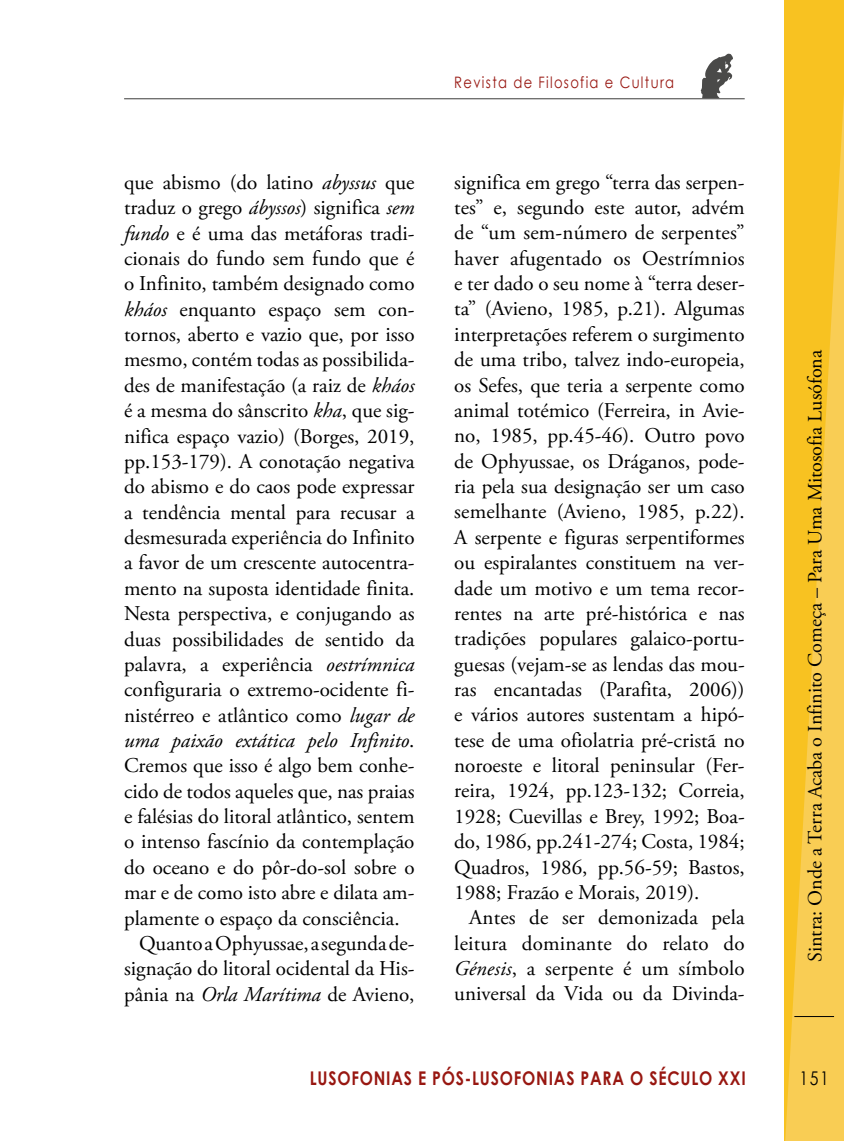
<style>
.page{position:relative;width:844px;height:1141px;background:#fff}
.page>*{position:absolute;margin:0;border:0;box-sizing:border-box;transform-origin:0 0}
.t1{font:21px/25.4px "Adobe Garamond Pro";color:#000;text-align:justify}
.t2{font:italic 21px "Adobe Garamond Pro";color:#000}
.t3{font:20.12px "Adobe Garamond Pro";color:#000}
.t4{font:700 18.9px "Century Gothic";letter-spacing:.05em;color:#981711;scale:.83 1}
.t5{font:18.9px "Century Gothic";color:#000;scale:.83 1}
.t6{font:15.75px "Century Gothic";letter-spacing:.1em;color:#981711;scale:.83 1}
.s1{font-style:italic}
.s2{font-style:normal}
</style>
<div class="page">
<hr style="left:124px;top:98px;width:620px;height:1px;background:#3c3c3b">
<svg style="left:784px;top:0;width:59px;height:1141px;fill:#f8c221"></svg>
<hr style="left:794px;top:1016px;width:39px;height:1px;background:#000">
<svg style="left:700px;top:54px;width:32px;height:44px"></svg>
<p class="t1" style="left:124px;top:170px;width:292px">que abismo (do latino <span class="s1">abyssus</span> que</p>
<p class="t1" style="left:124px;top:196px;width:292px">traduz o grego <span class="s1">ábyssos</span>) significa <span class="s1">sem</span></p>
<p class="t1" style="left:124px;top:221px;width:292px"><span class="s1">fundo</span> e é uma das metáforas tradi-</p>
<p class="t1" style="left:124px;top:246px;width:292px">cionais do fundo sem fundo que é</p>
<p class="t1" style="left:124px;top:272px;width:292px">o Infinito, também designado como</p>
<p class="t1" style="left:124px;top:297px;width:292px"><span class="s1">kháos</span> enquanto espaço sem con-</p>
<p class="t1" style="left:124px;top:322px;width:292px">tornos, aberto e vazio que, por isso</p>
<p class="t1" style="left:124px;top:348px;width:292px">mesmo, contém todas as possibilida-</p>
<p class="t1" style="left:124px;top:373px;width:292px">des de manifestação (a raiz de <span class="s1">kháos</span></p>
<p class="t1" style="left:124px;top:399px;width:292px">é a mesma do sânscrito <span class="s1">kha</span>, que sig-</p>
<p class="t1" style="left:124px;top:424px;width:292px">nifica espaço vazio) (Borges, 2019,</p>
<p class="t1" style="left:124px;top:449px;width:292px">pp.153-179). A conotação negativa</p>
<p class="t1" style="left:124px;top:475px;width:292px">do abismo e do caos pode expressar</p>
<p class="t1" style="left:124px;top:500px;width:292px">a tendência mental para recusar a</p>
<p class="t1" style="left:124px;top:525px;width:292px">desmesurada experiência do Infinito</p>
<p class="t1" style="left:124px;top:551px;width:292px">a favor de um crescente autocentra-</p>
<p class="t1" style="left:124px;top:576px;width:292px">mento na suposta identidade finita.</p>
<p class="t1" style="left:124px;top:602px;width:292px">Nesta perspectiva, e conjugando as</p>
<p class="t1" style="left:124px;top:627px;width:292px">duas possibilidades de sentido da</p>
<p class="t1" style="left:124px;top:652px;width:292px">palavra, a experiência <span class="s1">oestrímnica</span></p>
<p class="t1" style="left:124px;top:678px;width:292px">configuraria o extremo-ocidente fi-</p>
<p class="t1" style="left:124px;top:703px;width:292px">nistérreo e atlântico como <span class="s1">lugar de</span></p>
<p class="t2" style="left:124px;top:728px;width:292px">uma paixão extática pelo Infinito<span class="s2">.</span></p>
<p class="t1" style="left:124px;top:754px;width:292px">Cremos que isso é algo bem conhe-</p>
<p class="t1" style="left:124px;top:779px;width:292px">cido de todos aqueles que, nas praias</p>
<p class="t1" style="left:124px;top:804px;width:292px">e falésias do litoral atlântico, sentem</p>
<p class="t1" style="left:124px;top:830px;width:292px">o intenso fascínio da contemplação</p>
<p class="t1" style="left:124px;top:855px;width:292px">do oceano e do pôr-do-sol sobre o</p>
<p class="t1" style="left:124px;top:881px;width:292px">mar e de como isto abre e dilata am-</p>
<p class="t1" style="left:124px;top:906px;width:277px">plamente o espaço da consciência.</p>
<p class="t1" style="left:139px;top:931px;width:277px">Quanto a Ophyussae, a segunda de-</p>
<p class="t1" style="left:124px;top:957px;width:292px">signação do litoral ocidental da His-</p>
<p class="t1" style="left:124px;top:982px;width:292px">pânia na <span class="s1">Orla Marítima</span> de Avieno,</p>
<p class="t6" style="left:454px;top:72px;width:266px">Revista de Filosofia e Cultura</p>
<p class="t1" style="left:454px;top:170px;width:292px">significa em grego “terra das serpen&shy;tes” e, segundo este autor, advém de “um sem-número de serpentes” haver afugentado os Oestrímnios e ter dado o seu nome à “terra deser&shy;ta” (Avieno, 1985, p.21). Algumas interpretações referem o surgimento de uma tribo, talvez indo-europeia, os Sefes, que teria a serpente como animal totémico (Ferreira, in Avie&shy;no, 1985, pp.45-46). Outro povo de Ophyussae, os Dráganos, pode&shy;ria pela sua designação ser um caso semelhante (Avieno, 1985, p.22).<br>A serpente e figuras serpentiformes ou espiralantes constituem na ver&shy;dade um motivo e um tema recor&shy;rentes na arte pré-histórica e nas tradições populares galaico-portu&shy;guesas (vejam-se as lendas das mou&shy;ras encantadas (Parafita, 2006)) e vários autores sustentam a hipó&shy;tese de uma ofiolatria pré-cristã no noroeste e litoral peninsular (Fer&shy;reira, 1924, pp.123-132; Correia, 1928; Cuevillas e Brey, 1992; Boa&shy;do, 1986, pp.241-274; Costa, 1984; Quadros, 1986, pp.56-59; Bastos, 1988; Frazão e Morais, 2019).</p>
<p class="t1" style="left:454px;top:906px;width:292px;text-indent:15px">Antes de ser demonizada pela leitura dominante do relato do <span class="s1">Génesis</span>, a serpente é um símbolo universal da Vida ou da Divinda-</p>
<p class="t4" style="left:310px;top:1064px;width:526px">LUSOFONIAS E PÓS-LUSOFONIAS PARA O SÉCULO XXI</p>
<p class="t3" style="left:802px;top:962px;width:614px;rotate:-90deg">Sintra: Onde a Terra Acaba o Infinito Começa – Para Uma Mitosofia Lusófona</p>
<p class="t5" style="left:799px;top:1065px;width:37px">151</p>
</div>
